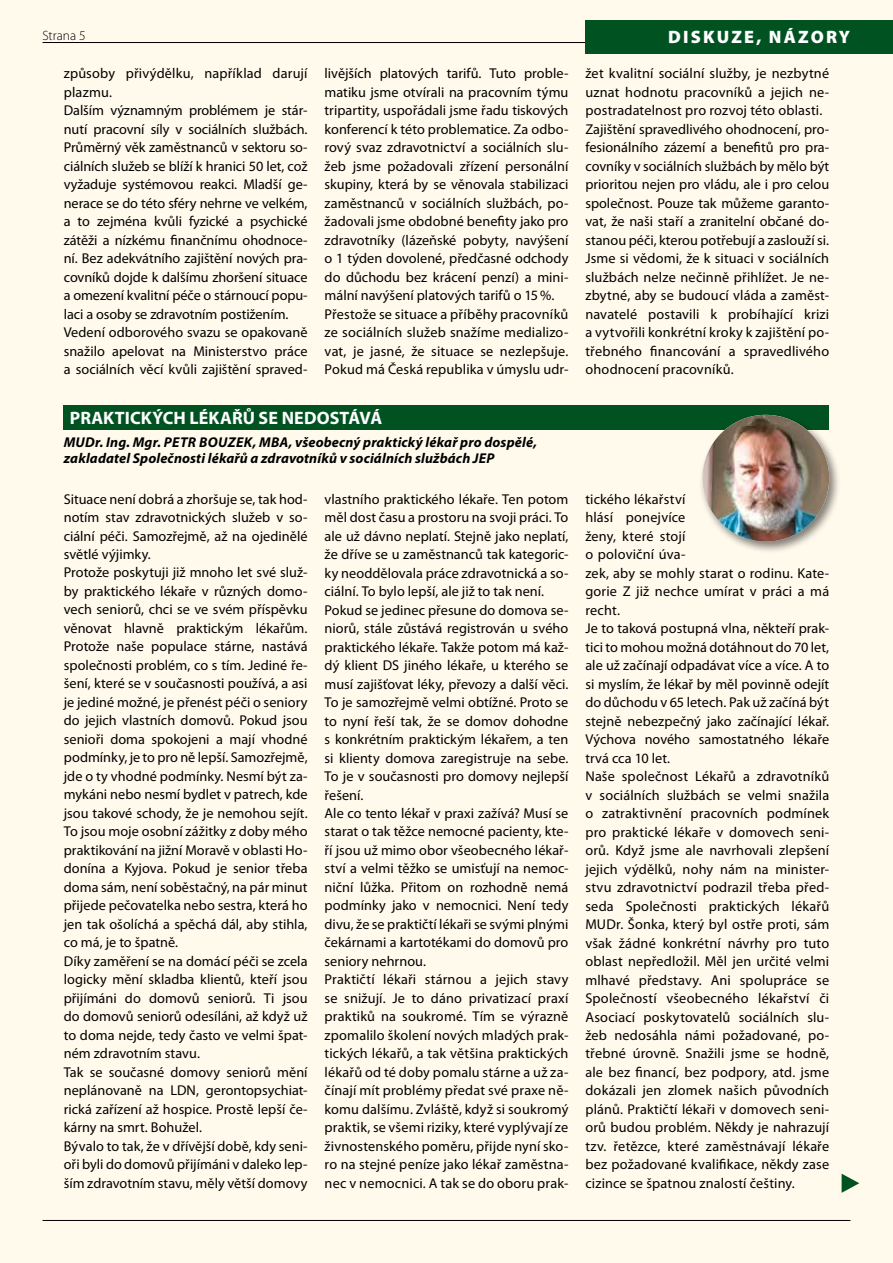
<style>
.page{position:relative;width:893px;height:1263px;background:#fffaec}
.page>*{position:absolute;margin:0;border:0;box-sizing:border-box;transform-origin:0 0}
.t1{font:700 18px "Myriad Pro";color:#fff}
.t2{font:900 18px "Myriad Pro";letter-spacing:.12em;color:#fff}
.t3{font:14.25px/18.5px "Myriad Pro";letter-spacing:.005em;color:#000}
.t4{font:italic 700 14.25px/16.5px "Myriad Pro";letter-spacing:.01em;color:#000}
.t5{font:300 13.5px "Myriad Pro";color:#000}
</style>
<div class="page">
<hr style="left:43px;top:42px;width:807px;height:1px;background:#000">
<div style="left:585px;top:20px;width:308px;height:33px;background:#005321"></div>
<hr style="left:43px;top:1220px;width:807px;height:1px;background:#000">
<svg style="left:842px;top:1174px;width:17px;height:19px"></svg>
<div style="left:64px;top:406px;width:765px;height:24px;background:#005321"></div>
<div style="left:698px;top:411px;width:143px;height:143px;background:#000;opacity:.5"></div>
<img style="left:702px;top:415px;width:127px;height:127px;border-radius:63px">
<p class="t5" style="left:43px;top:27px;width:45px">Strana 5</p>
<p class="t2" style="left:668px;top:25px;width:184px">DISKUZE, NÁZORY</p>
<p class="t3" style="left:64px;top:64px;width:245px">způsoby přivýdělku, například darují plazmu.<br>Dalším významným problémem je stár&shy;nutí pracovní síly v sociálních službách.<br>Průměrný věk zaměstnanců v sektoru so&shy;ciálních služeb se blíží k hranici 50 let, což vyžaduje systémovou reakci. Mladší ge&shy;nerace se do této sféry nehrne ve velkém, a to zejména kvůli fyzické a psychické zátěži a nízkému finančnímu ohodnoce&shy;ní. Bez adekvátního zajištění nových pra&shy;covníků dojde k dalšímu zhoršení situace a omezení kvalitní péče o stárnoucí popu&shy;laci a osoby se zdravotním postižením.<br>Vedení odborového svazu se opakovaně snažilo apelovat na Ministerstvo práce a sociálních věcí kvůli zajištění spraved-</p>
<p class="t3" style="left:325px;top:64px;width:245px">livějších platových tarifů. Tuto proble&shy;matiku jsme otvírali na pracovním týmu tripartity, uspořádali jsme řadu tiskových konferencí k této problematice. Za odbo&shy;rový svaz zdravotnictví a sociálních slu&shy;žeb jsme požadovali zřízení personální skupiny, která by se věnovala stabilizaci zaměstnanců v sociálních službách, po&shy;žadovali jsme obdobné benefity jako pro zdravotníky (lázeňské pobyty, navýšení o 1 týden dovolené, předčasné odchody do důchodu bez krácení penzí) a mini&shy;mální navýšení platových tarifů o 15%.<br>Přestože se situace a příběhy pracovníků ze sociálních služeb snažíme medializo&shy;vat, je jasné, že situace se nezlepšuje.<br>Pokud má Česká republika v úmyslu udr-</p>
<p class="t3" style="left:585px;top:64px;width:245px">žet kvalitní sociální služby, je nezbytné uznat hodnotu pracovníků a jejich ne&shy;postradatelnost pro rozvoj této oblasti.<br>Zajištění spravedlivého ohodnocení, pro&shy;fesionálního zázemí a benefitů pro pra&shy;covníky v sociálních službách by mělo být prioritou nejen pro vládu, ale i pro celou společnost. Pouze tak můžeme garanto&shy;vat, že naši staří a zranitelní občané do&shy;stanou péči, kterou potřebují a zaslouží si.<br>Jsme si vědomi, že k situaci v sociálních službách nelze nečinně přihlížet. Je ne&shy;zbytné, aby se budoucí vláda a zaměst&shy;navatelé postavili k probíhající krizi a vytvořili konkrétní kroky k zajištění po&shy;třebného financování a spravedlivého ohodnocení pracovníků.</p>
<p class="t1" style="left:70px;top:406px;width:314px">PRAKTICKÝCH LÉKAŘŮ SE NEDOSTÁVÁ</p>
<p class="t4" style="left:64px;top:433px;width:475px">MUDr. Ing. Mgr. PETR BOUZEK, MBA, všeobecný praktický lékař pro dospělé, zakladatel Společnosti lékařů a zdravotníků v sociálních službách JEP</p>
<p class="t3" style="left:64px;top:489px;width:245px">Situace není dobrá a zhoršuje se, tak hod&shy;notím stav zdravotnických služeb v so&shy;ciální péči. Samozřejmě, až na ojedinělé světlé výjimky.<br>Protože poskytuji již mnoho let své služ&shy;by praktického lékaře v různých domo&shy;vech seniorů, chci se ve svém příspěvku věnovat hlavně praktickým lékařům.<br>Protože naše populace stárne, nastává společnosti problém, co s tím. Jediné ře&shy;šení, které se v současnosti používá, a asi je jediné možné, je přenést péči o seniory do jejich vlastních domovů. Pokud jsou senioři doma spokojeni a mají vhodné podmínky, je to pro ně lepší. Samozřejmě, jde o ty vhodné podmínky. Nesmí být za&shy;mykáni nebo nesmí bydlet v patrech, kde jsou takové schody, že je nemohou sejít.<br>To jsou moje osobní zážitky z doby mého praktikování na jižní Moravě v oblasti Ho&shy;donína a Kyjova. Pokud je senior třeba doma sám, není soběstačný, na pár minut přijede pečovatelka nebo sestra, která ho jen tak ošolíchá a spěchá dál, aby stihla, co má, je to špatně.<br>Díky zaměření se na domácí péči se zcela logicky mění skladba klientů, kteří jsou přijímáni do domovů seniorů. Ti jsou do domovů seniorů odesíláni, až když už to doma nejde, tedy často ve velmi špat&shy;ném zdravotním stavu.<br>Tak se současné domovy seniorů mění neplánovaně na LDN, gerontopsychiat&shy;rická zařízení až hospice. Prostě lepší če&shy;kárny na smrt. Bohužel.<br>Bývalo to tak, že v dřívější době, kdy seni&shy;oři byli do domovů přijímáni v daleko lep&shy;ším zdravotním stavu, měly větší domovy</p>
<p class="t3" style="left:325px;top:489px;width:245px">vlastního praktického lékaře. Ten potom měl dost času a prostoru na svoji práci. To ale už dávno neplatí. Stejně jako neplatí, že dříve se u zaměstnanců tak kategoric&shy;ky neoddělovala práce zdravotnická a so&shy;ciální. To bylo lepší, ale již to tak není.<br>Pokud se jedinec přesune do domova se&shy;niorů, stále zůstává registrován u svého praktického lékaře. Takže potom má kaž&shy;dý klient DS jiného lékaře, u kterého se musí zajišťovat léky, převozy a další věci.<br>To je samozřejmě velmi obtížné. Proto se to nyní řeší tak, že se domov dohodne s konkrétním praktickým lékařem, a ten si klienty domova zaregistruje na sebe.<br>To je v současnosti pro domovy nejlepší řešení.<br>Ale co tento lékař v praxi zažívá? Musí se starat o tak těžce nemocné pacienty, kte&shy;ří jsou už mimo obor všeobecného lékař&shy;ství a velmi těžko se umisťují na nemoc&shy;niční lůžka. Přitom on rozhodně nemá podmínky jako v nemocnici. Není tedy divu, že se praktičtí lékaři se svými plnými čekárnami a kartotékami do domovů pro seniory nehrnou.<br>Praktičtí lékaři stárnou a jejich stavy se snižují. Je to dáno privatizací praxí praktiků na soukromé. Tím se výrazně zpomalilo školení nových mladých prak&shy;tických lékařů, a tak většina praktických lékařů od té doby pomalu stárne a už za&shy;čínají mít problémy předat své praxe ně&shy;komu dalšímu. Zvláště, když si soukromý praktik, se všemi riziky, které vyplývají ze živnostenského poměru, přijde nyní sko&shy;ro na stejné peníze jako lékař zaměstna&shy;nec v nemocnici. A tak se do oboru prak-</p>
<p class="t3" style="left:585px;top:489px;width:245px">tického lékařství<br>hlásí ponejvíce<br>ženy, které stojí<br>o poloviční úva-<br>zek, aby se mohly starat o rodinu. Kate&shy;gorie Z již nechce umírat v práci a má recht.<br>Je to taková postupná vlna, někteří prak&shy;tici to mohou možná dotáhnout do 70 let, ale už začínají odpadávat více a více. A to si myslím, že lékař by měl povinně odejít do důchodu v 65 letech. Pak už začíná být stejně nebezpečný jako začínající lékař.<br>Výchova nového samostatného lékaře trvá cca 10 let.<br>Naše společnost Lékařů a zdravotníků v sociálních službách se velmi snažila o zatraktivnění pracovních podmínek pro praktické lékaře v domovech seni&shy;orů. Když jsme ale navrhovali zlepšení jejich výdělků, nohy nám na minister&shy;stvu zdravotnictví podrazil třeba před&shy;seda Společnosti praktických lékařů MUDr. Šonka, který byl ostře proti, sám však žádné konkrétní návrhy pro tuto oblast nepředložil. Měl jen určité velmi mlhavé představy. Ani spolupráce se Společností všeobecného lékařství či Asociací poskytovatelů sociálních slu&shy;žeb nedosáhla námi požadované, po&shy;třebné úrovně. Snažili jsme se hodně, ale bez financí, bez podpory, atd. jsme dokázali jen zlomek našich původních plánů. Praktičtí lékaři v domovech seni&shy;orů budou problém. Někdy je nahrazují tzv. řetězce, které zaměstnávají lékaře bez požadované kvalifikace, někdy zase cizince se špatnou znalostí češtiny.</p>
</div>
